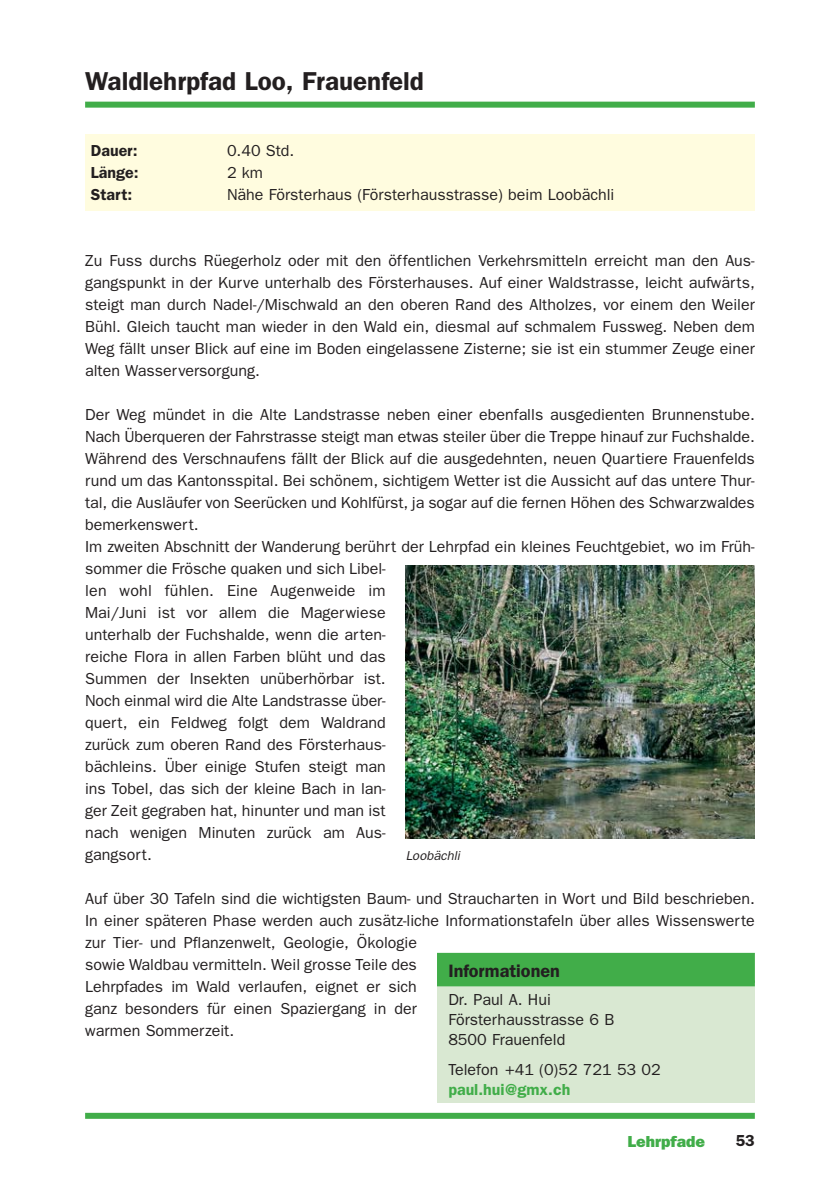
<style>
.page{position:relative;width:840px;height:1191px;background:#fff}
.page>*{position:absolute;margin:0;border:0;box-sizing:border-box;transform-origin:0 0}
.t1{font:600 26px "Franklin Gothic";color:#231f20}
.t2{font:600 18px "Franklin Gothic";color:#231f20}
.t3{font:16px/22px "Franklin Gothic";color:#231f20}
.t4{font:600 16px "Franklin Gothic";color:#231f20}
.t5{font:600 16px "Franklin Gothic";color:#41ad49}
.t6{font:800 16px "Franklin Gothic";color:#41ad49}
.t7{font:italic 13px "Franklin Gothic";color:#231f20}
</style>
<div class="page">
<div style="left:85px;top:1112px;width:669px;height:6px;background:#41ad49"></div>
<div style="left:85px;top:102px;width:669px;height:6px;background:#41ad49"></div>
<div style="left:85px;top:134px;width:669px;height:76px;background:#fffcdf"></div>
<img style="left:405px;top:566px;width:349px;height:272px">
<div style="left:437px;top:952px;width:317px;height:150px;background:#d9e8d2"></div>
<div style="left:437px;top:952px;width:317px;height:30px;background:#41ad49"></div>
<div style="left:437px;top:980px;width:317px;height:6px;background:#41ad49"></div>
<h1 class="t1" style="left:85px;top:72px;width:340px">Waldlehrpfad Loo, Frauenfeld</h1>
<p class="t4" style="left:91px;top:145px;width:48px">Dauer:</p>
<p class="t3" style="left:227px;top:141px;width:69px">0.40 Std.</p>
<p class="t4" style="left:91px;top:167px;width:49px">Länge:</p>
<p class="t3" style="left:227px;top:163px;width:37px">2 km</p>
<p class="t4" style="left:91px;top:189px;width:43px">Start:</p>
<p class="t3" style="left:227px;top:185px;width:388px">Nähe Försterhaus (Försterhausstrasse) beim Loobächli</p>
<p class="t3" style="left:85px;top:251px;width:670px;text-align:justify">Zu Fuss durchs Rüegerholz oder mit den öffentlichen Verkehrsmitteln erreicht man den Aus&shy;gangspunkt in der Kurve unterhalb des Försterhauses. Auf einer Waldstrasse, leicht aufwärts, steigt man durch Nadel-/Mischwald an den oberen Rand des Altholzes, vor einem den Weiler Bühl. Gleich taucht man wieder in den Wald ein, diesmal auf schmalem Fussweg. Neben dem Weg fällt unser Blick auf eine im Boden eingelassene Zisterne; sie ist ein stummer Zeuge einer alten Wasserversorgung.</p>
<p class="t3" style="left:85px;top:405px;width:671px">Der Weg mündet in die Alte Landstrasse neben einer ebenfalls ausgedienten Brunnenstube.<br>Nach Überqueren der Fahrstrasse steigt man etwas steiler über die Treppe hinauf zur Fuchshalde.<br>Während des Verschnaufens fällt der Blick auf die ausgedehnten, neuen Quartiere Frauenfelds rund um das Kantonsspital. Bei schönem, sichtigem Wetter ist die Aussicht auf das untere Thur&shy;tal, die Ausläufer von Seerücken und Kohlfürst, ja sogar auf die fernen Höhen des Schwarzwaldes bemerkenswert.<br>Im zweiten Abschnitt der Wanderung berührt der Lehrpfad ein kleines Feuchtgebiet, wo im Früh&shy;sommer die Frösche quaken und sich Libel-<br>len wohl fühlen. Eine Augenweide im<br>Mai/Juni ist vor allem die Magerwiese<br>unterhalb der Fuchshalde, wenn die arten-<br>reiche Flora in allen Farben blüht und das<br>Summen der Insekten unüberhörbar ist.<br>Noch einmal wird die Alte Landstrasse über-<br>quert, ein Feldweg folgt dem Waldrand<br>zurück zum oberen Rand des Försterhaus-<br>bächleins. Über einige Stufen steigt man<br>ins Tobel, das sich der kleine Bach in lan-<br>ger Zeit gegraben hat, hinunter und man ist<br>nach wenigen Minuten zurück am Aus-<br>gangsort.</p>
<p class="t3" style="left:85px;top:889px;width:670px">Auf über 30 Tafeln sind die wichtigsten Baum- und Straucharten in Wort und Bild beschrieben.<br>In einer späteren Phase werden auch zusätz-liche Informationstafeln über alles Wissenswerte zur Tier- und Pflanzenwelt, Geologie, Ökologie<br>sowie Waldbau vermitteln. Weil grosse Teile des<br>Lehrpfades im Wald verlaufen, eignet er sich<br>ganz besonders für einen Spaziergang in der<br>warmen Sommerzeit.</p>
<p class="t7" style="left:405px;top:851px;width:56px">Loobächli</p>
<p class="t2" style="left:448px;top:964px;width:113px">Informationen</p>
<p class="t3" style="left:448px;top:991px;width:167px;line-height:20px">Dr. Paul A. Hui<br>Försterhausstrasse 6 B<br>8500 Frauenfeld</p>
<p class="t3" style="left:448px;top:1060px;width:214px">Telefon +41 (0)52 721 53 02</p>
<p class="t5" style="left:448px;top:1084px;width:123px">paul.hui@gmx.ch</p>
<p class="t6" style="left:627px;top:1135px;width:79px">Lehrpfade</p>
<p class="t4" style="left:735px;top:1135px;width:21px">53</p>
</div>
